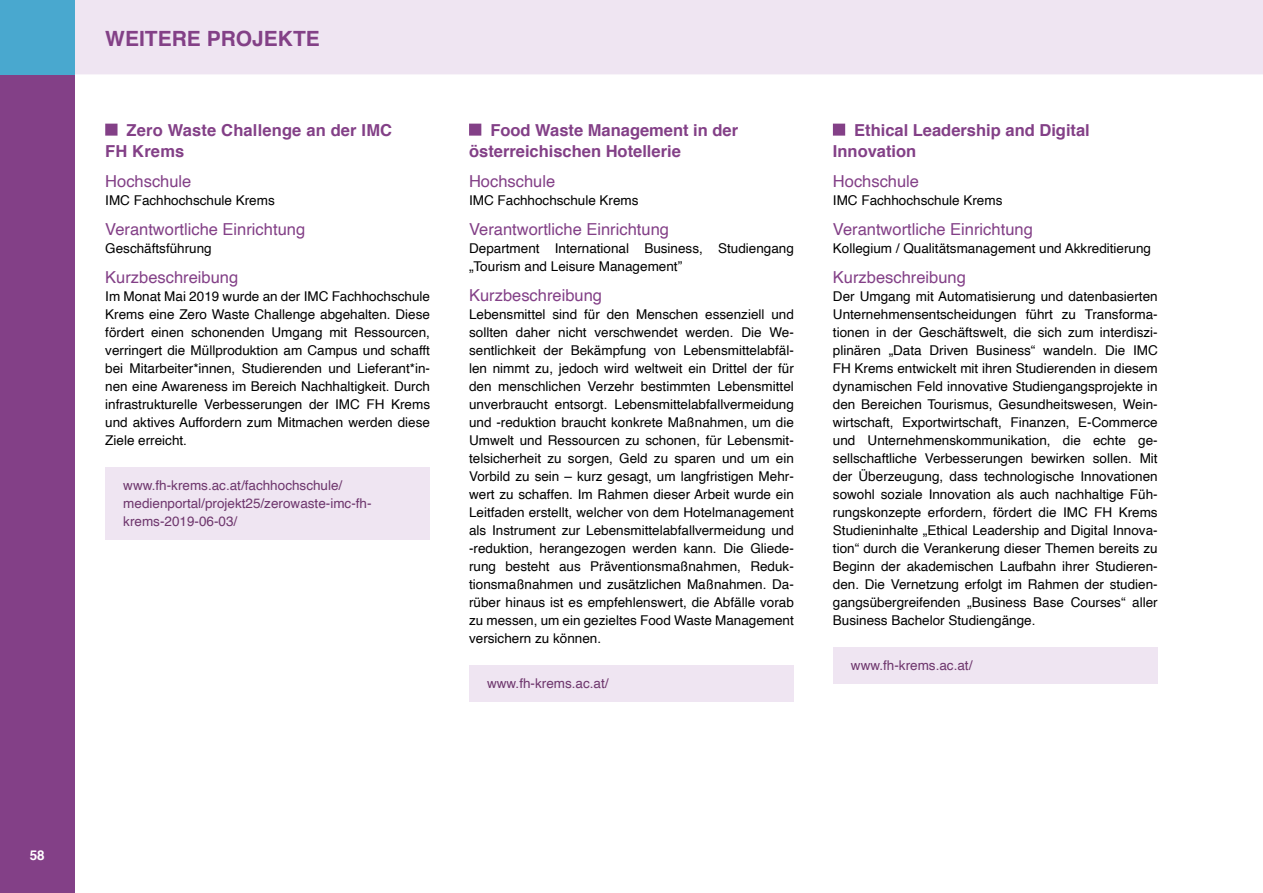
<style>
.page{position:relative;width:1263px;height:893px;background:#fff}
.page>*{position:absolute;margin:0;border:0;box-sizing:border-box;transform-origin:0 0}
.t1{font:700 21px "Helvetica";color:#834087}
.H4_etc{font:16.5px "Helvetica";color:#834087}
.H3_Titel_etc{font:700 16.5px/21px "Helvetica";color:#834087}
.p_Body_etc{font:13.5px/18px "Helvetica";color:#000;text-align:justify}
.p_Hyperlink{font:13.5px/18px "Helvetica";color:#6e366d}
.t2{font:700 13.5px "Helvetica";color:#fff}
</style>
<div class="page">
<div style="left:74px;top:0;width:1189px;height:74px;background:#efe5f2"></div>
<div style="left:0;top:74px;width:74px;height:819px;background:#834087"></div>
<div style="left:0;top:0;width:74px;height:74px;background:#49a8cf"></div>
<div style="left:105px;top:124px;width:13px;height:12px;background:#834087"></div>
<div style="left:105px;top:467px;width:325px;height:73px;background:#efe5f2"></div>
<div style="left:469px;top:124px;width:12px;height:12px;background:#834087"></div>
<div style="left:469px;top:665px;width:325px;height:37px;background:#efe5f2"></div>
<div style="left:833px;top:124px;width:12px;height:12px;background:#834087"></div>
<div style="left:833px;top:647px;width:325px;height:37px;background:#efe5f2"></div>
<h1 class="t1" style="left:105px;top:21px;width:216px">WEITERE PROJEKTE</h1>
<h3 class="H3_Titel_etc" style="left:105px;top:120px;width:288px;text-indent:21px">Zero Waste Challenge an der IMC<br>FH Krems</h3>
<h4 class="H4_etc" style="left:105px;top:168px;width:88px">Hochschule</h4>
<p class="p_Body_etc" style="left:105px;top:191px;width:171px">IMC Fachhochschule Krems</p>
<h4 class="H4_etc" style="left:105px;top:216px;width:201px">Verantwortliche Einrichtung</h4>
<p class="p_Body_etc" style="left:105px;top:239px;width:108px">Geschäftsführung</p>
<h4 class="H4_etc" style="left:105px;top:264px;width:134px">Kurzbeschreibung</h4>
<p class="p_Body_etc" style="left:105px;top:287px;width:326px">Im Monat Mai 2019 wurde an der IMC Fachhochschule Krems eine Zero Waste Challenge abgehalten. Diese fördert einen schonenden Umgang mit Ressourcen, verringert die Müllproduktion am Campus und schafft bei Mitarbeiter*innen, Studierenden und Lieferant*in&shy;nen eine Awareness im Bereich Nachhaltigkeit. Durch infrastrukturelle Verbesserungen der IMC FH Krems und aktives Auffordern zum Mitmachen werden diese Ziele erreicht.</p>
<p class="p_Hyperlink" style="left:123px;top:476px;width:250px">www.fh-krems.ac.at/fachhochschule/ medienportal/projekt25/zerowaste-imc-fh&shy;krems-2019-06-03/</p>
<h3 class="H3_Titel_etc" style="left:469px;top:120px;width:271px;text-indent:21px">Food Waste Management in der österreichischen Hotellerie</h3>
<h4 class="H4_etc" style="left:469px;top:168px;width:88px">Hochschule</h4>
<p class="p_Body_etc" style="left:469px;top:191px;width:171px">IMC Fachhochschule Krems</p>
<h4 class="H4_etc" style="left:469px;top:216px;width:201px">Verantwortliche Einrichtung</h4>
<p class="p_Body_etc" style="left:469px;top:239px;width:326px">Department International Business, Studiengang „Tourism and Leisure Management”</p>
<h4 class="H4_etc" style="left:469px;top:282px;width:134px">Kurzbeschreibung</h4>
<p class="p_Body_etc" style="left:469px;top:305px;width:326px">Lebensmittel sind für den Menschen essenziell und sollten daher nicht verschwendet werden. Die We&shy;sentlichkeit der Bekämpfung von Lebensmittelabfäl&shy;len nimmt zu, jedoch wird weltweit ein Drittel der für den menschlichen Verzehr bestimmten Lebensmittel unverbraucht entsorgt. Lebensmittelabfallvermeidung und -reduktion braucht konkrete Maßnahmen, um die Umwelt und Ressourcen zu schonen, für Lebensmit&shy;telsicherheit zu sorgen, Geld zu sparen und um ein Vorbild zu sein – kurz gesagt, um langfristigen Mehr&shy;wert zu schaffen. Im Rahmen dieser Arbeit wurde ein Leitfaden erstellt, welcher von dem Hotelmanagement als Instrument zur Lebensmittelabfallvermeidung und -reduktion, herangezogen werden kann. Die Gliede&shy;rung besteht aus Präventionsmaßnahmen, Reduk&shy;tionsmaßnahmen und zusätzlichen Maßnahmen. Da&shy;rüber hinaus ist es empfehlenswert, die Abfälle vorab zu messen, um ein gezieltes Food Waste Management versichern zu können.</p>
<p class="p_Hyperlink" style="left:487px;top:674px;width:123px">www.fh-krems.ac.at/</p>
<h3 class="H3_Titel_etc" style="left:833px;top:120px;width:258px;text-indent:21px">Ethical Leadership and Digital<br>Innovation</h3>
<h4 class="H4_etc" style="left:833px;top:168px;width:88px">Hochschule</h4>
<p class="p_Body_etc" style="left:833px;top:191px;width:171px">IMC Fachhochschule Krems</p>
<h4 class="H4_etc" style="left:833px;top:216px;width:201px">Verantwortliche Einrichtung</h4>
<p class="p_Body_etc" style="left:833px;top:239px;width:320px">Kollegium / Qualitätsmanagement und Akkreditierung</p>
<h4 class="H4_etc" style="left:833px;top:264px;width:134px">Kurzbeschreibung</h4>
<p class="p_Body_etc" style="left:833px;top:287px;width:326px">Der Umgang mit Automatisierung und datenbasierten Unternehmensentscheidungen führt zu Transforma&shy;tionen in der Geschäftswelt, die sich zum interdiszi&shy;plinären „Data Driven Business“ wandeln. Die IMC FH Krems entwickelt mit ihren Studierenden in diesem dynamischen Feld innovative Studiengangsprojekte in den Bereichen Tourismus, Gesundheitswesen, Wein&shy;wirtschaft, Exportwirtschaft, Finanzen, E-Commerce und Unternehmenskommunikation, die echte ge&shy;sellschaftliche Verbesserungen bewirken sollen. Mit der Überzeugung, dass technologische Innovationen sowohl soziale Innovation als auch nachhaltige Füh&shy;rungskonzepte erfordern, fördert die IMC FH Krems Studieninhalte „Ethical Leadership and Digital Innova&shy;tion“ durch die Verankerung dieser Themen bereits zu Beginn der akademischen Laufbahn ihrer Studieren&shy;den. Die Vernetzung erfolgt im Rahmen der studien&shy;gangsübergreifenden „Business Base Courses“ aller Business Bachelor Studiengänge.</p>
<p class="p_Hyperlink" style="left:851px;top:656px;width:123px">www.fh-krems.ac.at/</p>
<p class="t2" style="left:30px;top:844px;width:17px">58</p>
</div>
